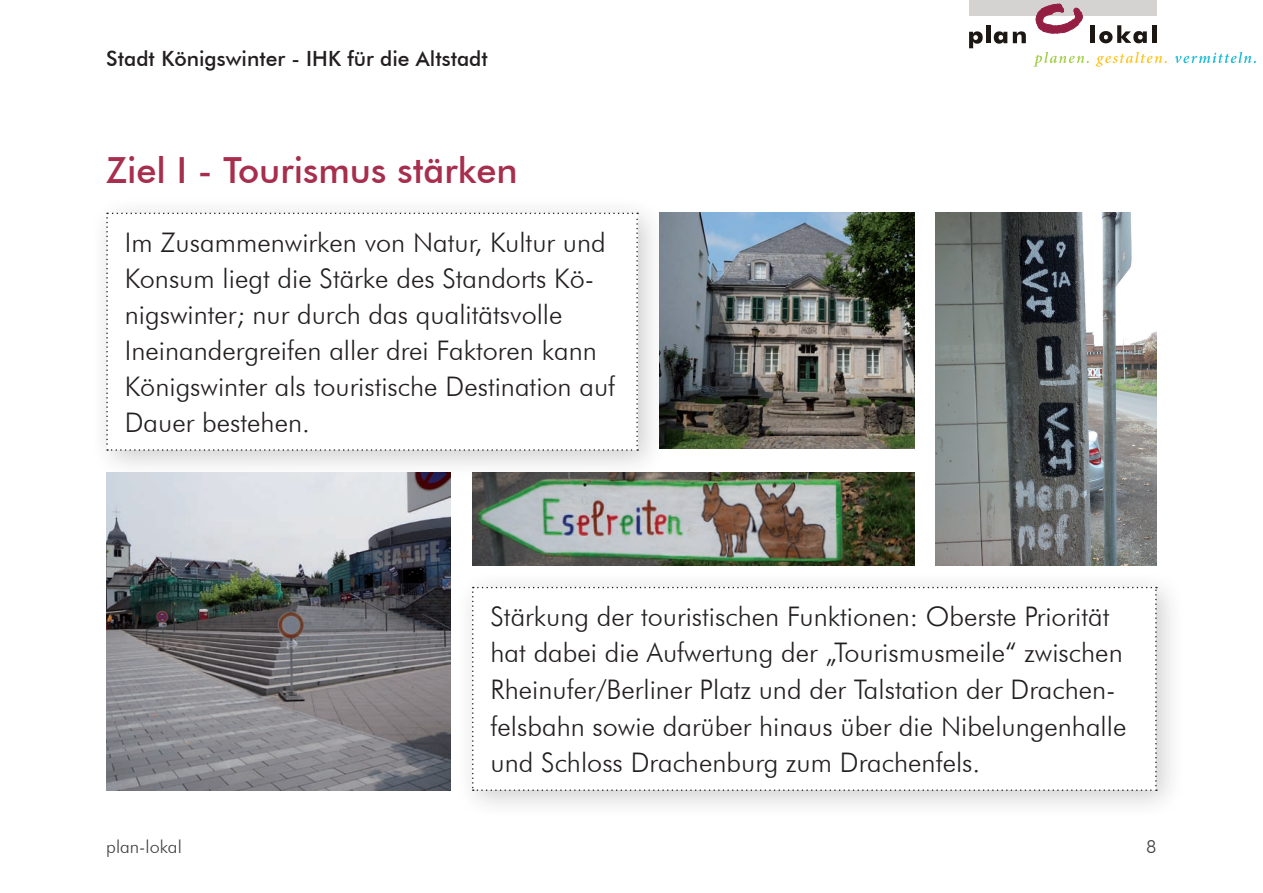
<style>
.page{position:relative;width:1263px;height:893px;background:#fff}
.page>*{position:absolute;margin:0;border:0;box-sizing:border-box;transform-origin:0 0}
.t1{font:500 36px "Futura BT";color:#a72e4d}
.t2{font:300 27px/36.2px "Futura BT";color:#231f20}
.t3{font:500 21px "Futura BT";color:#231f20}
.t4{font:300 18px "Futura BT";color:#3e3e3f}
</style>
<div class="page">
<div style="left:969px;top:0;width:188px;height:16px;background:#d4d3d2"></div>
<hr style="left:986px;top:26px;width:4px;height:17px;background:#1c1713">
<svg style="left:1013px;top:31px;width:13px;height:12px"></svg>
<svg style="left:969px;top:31px;width:14px;height:17px"></svg>
<svg style="left:994px;top:31px;width:13px;height:13px"></svg>
<svg style="left:1035px;top:3px;width:48px;height:31px"></svg>
<hr style="left:1091px;top:25px;width:4px;height:18px;background:#1c1713">
<hr style="left:1153px;top:25px;width:4px;height:18px;background:#1c1713">
<svg style="left:1099px;top:25px;width:48px;height:18px"></svg>
<svg style="left:1175px;top:52px;width:81px;height:11px"></svg>
<svg style="left:1096px;top:52px;width:71px;height:15px"></svg>
<svg style="left:1033px;top:52px;width:56px;height:15px"></svg>
<div style="left:453px;top:568px;width:731px;height:250px;background:#231f20;opacity:.22"></div>
<svg style="left:472px;top:587px;width:685px;height:204px"></svg>
<div style="left:87px;top:194px;width:579px;height:284px;background:#231f20;opacity:.22"></div>
<svg style="left:106px;top:213px;width:532px;height:238px"></svg>
<img style="left:106px;top:472px;width:345px;height:319px">
<img style="left:472px;top:472px;width:442px;height:94px">
<img style="left:935px;top:213px;width:222px;height:353px">
<img style="left:659px;top:213px;width:255px;height:236px">
<p class="t3" style="left:106px;top:45px;width:383px">Stadt Königswinter - IHK für die Altstadt</p>
<h1 class="t1" style="left:106px;top:149px;width:413px">Ziel I - Tourismus stärken</h1>
<p class="t2" style="left:125px;top:224px;width:492px">Im Zusammenwirken von Natur, Kultur und Konsum liegt die Stärke des Standorts Kö&shy;nigswinter; nur durch das qualitätsvolle Ineinandergreifen aller drei Faktoren kann Königswinter als touristische Destination auf Dauer bestehen.</p>
<p class="t2" style="left:490px;top:598px;width:637px;line-height:36.6px">Stärkung der touristischen Funktionen: Oberste Priorität hat dabei die Aufwertung der „Tourismusmeile“ zwischen Rheinufer/Berliner Platz und der Talstation der Drachen&shy;felsbahn sowie darüber hinaus über die Nibelungenhalle und Schloss Drachenburg zum Drachenfels.</p>
<p class="t4" style="left:106px;top:835px;width:77px">plan-lokal</p>
<p class="t4" style="left:1146px;top:835px;width:12px">8</p>
</div>
